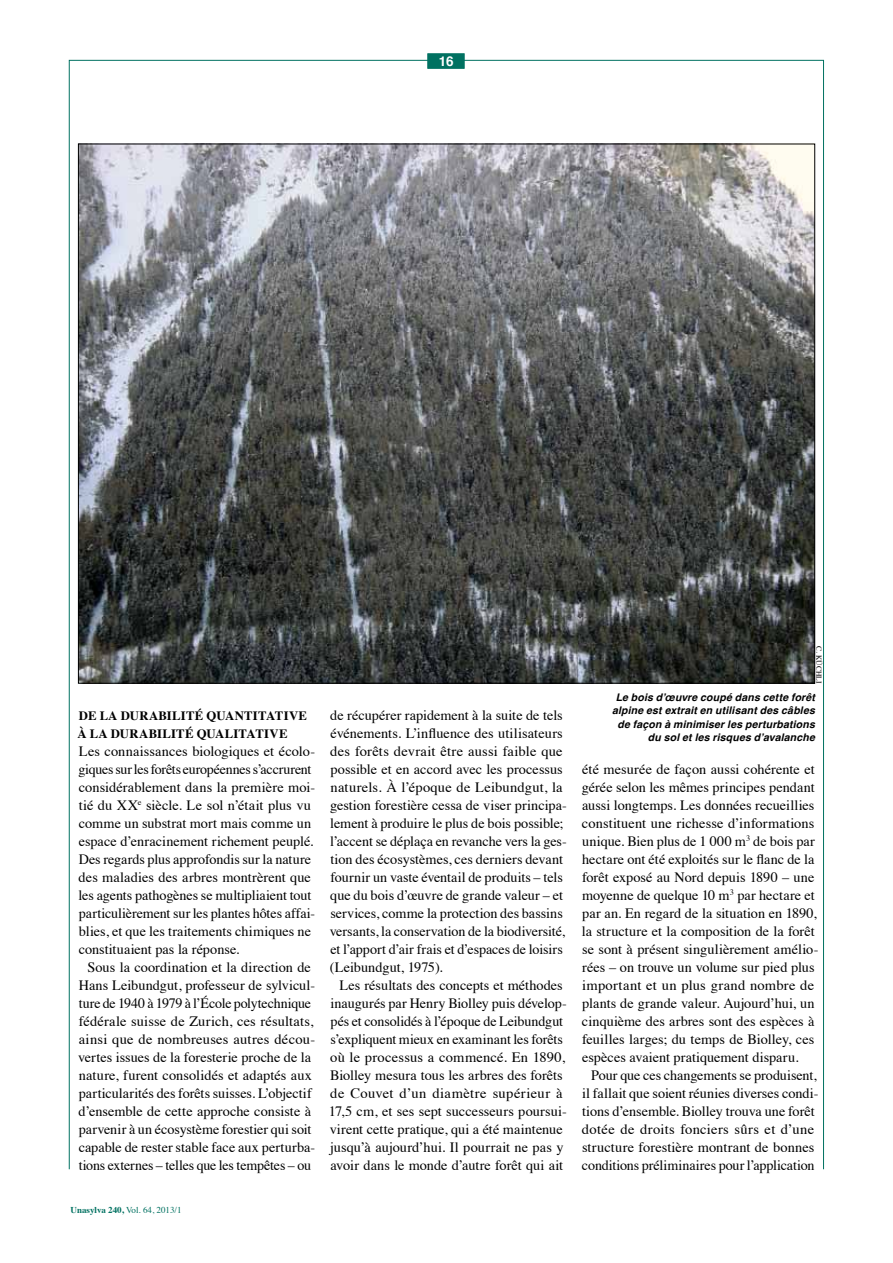
<style>
.page{position:relative;width:893px;height:1263px;background:#fff}
.page>*{position:absolute;margin:0;border:0;box-sizing:border-box;transform-origin:0 0}
.t1{font:14.25px/18px "Times";color:#000}
.t2{font:700 13.5px "Helvetica";color:#fff}
.t3{font:700 12.75px/18px "Times";letter-spacing:.02em;color:#000}
.t4{font:italic 700 10.5px/13.5px "Helvetica";letter-spacing:.015em;color:#000;text-align:right}
.t5{font:9px "Times";color:#007161}
.t6{font:7.5px "Times";letter-spacing:.02em;color:#000}
.s1{font-weight:700}
</style>
<div class="page">
<div style="left:428px;top:54px;width:36px;height:15px;background:#007161;border:1px solid #007161"></div>
<img style="left:80px;top:146px;width:733px;height:536px">
<p class="t2" style="left:439px;top:50px;width:17px">16</p>
<p class="t3" style="left:77px;top:705px;width:231px">DE LA DURABILITÉ QUANTITATIVE<br>À LA DURABILITÉ QUALITATIVE</p>
<p class="t1" style="left:78px;top:741px;width:238px">Les connaissances biologiques et écolo&shy;giques sur les forêts européennes s’accrurent considérablement dans la première moi&shy;tié du XX<sup>e</sup> siècle. Le sol n’était plus vu comme un substrat mort mais comme un espace d’enracinement richement peuplé.<br>Des regards plus approfondis sur la nature des maladies des arbres montrèrent que les agents pathogènes se multipliaient tout particulièrement sur les plantes hôtes affai&shy;blies, et que les traitements chimiques ne constituaient pas la réponse.</p>
<p class="t1" style="left:78px;top:957px;width:239px;text-align:center">Sous la coordination et la direction de Hans Leibundgut, professeur de sylvicul&shy;ture de 1940 à 1979 à l’École polytechnique fédérale suisse de Zurich, ces résultats, ainsi que de nombreuses autres décou&shy;vertes issues de la foresterie proche de la nature, furent consolidés et adaptés aux particularités des forêts suisses. L’objectif d’ensemble de cette approche consiste à parvenir à un écosystème forestier qui soit capable de rester stable face aux perturba&shy;tions externes – telles que les tempêtes – ou</p>
<p class="t5" style="left:71px;top:1201px;width:113px"><span class="s1">Unasylva 240,</span> Vol. 64, 2013/1</p>
<p class="t1" style="left:330px;top:705px;width:239px">de récupérer rapidement à la suite de tels événements. L’influence des utilisateurs des forêts devrait être aussi faible que possible et en accord avec les processus naturels. À l’époque de Leibundgut, la gestion forestière cessa de viser principa&shy;lement à produire le plus de bois possible; l’accent se déplaça en revanche vers la ges&shy;tion des écosystèmes, ces derniers devant fournir un vaste éventail de produits – tels que du bois d’œuvre de grande valeur – et services, comme la protection des bassins versants, la conservation de la biodiversité, et l’apport d’air frais et d’espaces de loisirs (Leibundgut, 1975).</p>
<p class="t1" style="left:329px;top:975px;width:239px;text-align:center">Les résultats des concepts et méthodes inaugurés par Henry Biolley puis dévelop&shy;pés et consolidés à l’époque de Leibundgut s’expliquent mieux en examinant les forêts où le processus a commencé. En 1890, Biolley mesura tous les arbres des forêts de Couvet d’un diamètre supérieur à 17,5 cm, et ses sept successeurs poursui&shy;virent cette pratique, qui a été maintenue jusqu’à aujourd’hui. Il pourrait ne pas y avoir dans le monde d’autre forêt qui ait</p>
<p class="t6" style="left:826px;top:646px;width:39px;rotate:90deg">C. KÜCHLI</p>
<p class="t4" style="left:612px;top:690px;width:204px">Le bois d’œuvre coupé dans cette forêt alpine est extrait en utilisant des câbles de façon à minimiser les perturbations du sol et les risques d’avalanche</p>
<p class="t1" style="left:582px;top:759px;width:238px">été mesurée de façon aussi cohérente et gérée selon les mêmes principes pendant aussi longtemps. Les données recueillies constituent une richesse d’informations unique. Bien plus de 1 000 m<sup>3</sup> de bois par hectare ont été exploités sur le flanc de la forêt exposé au Nord depuis 1890 – une moyenne de quelque 10 m<sup>3</sup> par hectare et par an. En regard de la situation en 1890, la structure et la composition de la forêt se sont à présent singulièrement amélio&shy;rées – on trouve un volume sur pied plus important et un plus grand nombre de plants de grande valeur. Aujourd’hui, un cinquième des arbres sont des espèces à feuilles larges; du temps de Biolley, ces espèces avaient pratiquement disparu.</p>
<p class="t1" style="left:582px;top:1065px;width:238px;text-align:center">Pour que ces changements se produisent, il fallait que soient réunies diverses condi&shy;tions d’ensemble. Biolley trouva une forêt dotée de droits fonciers sûrs et d’une structure forestière montrant de bonnes conditions préliminaires pour l’application</p>
</div>
